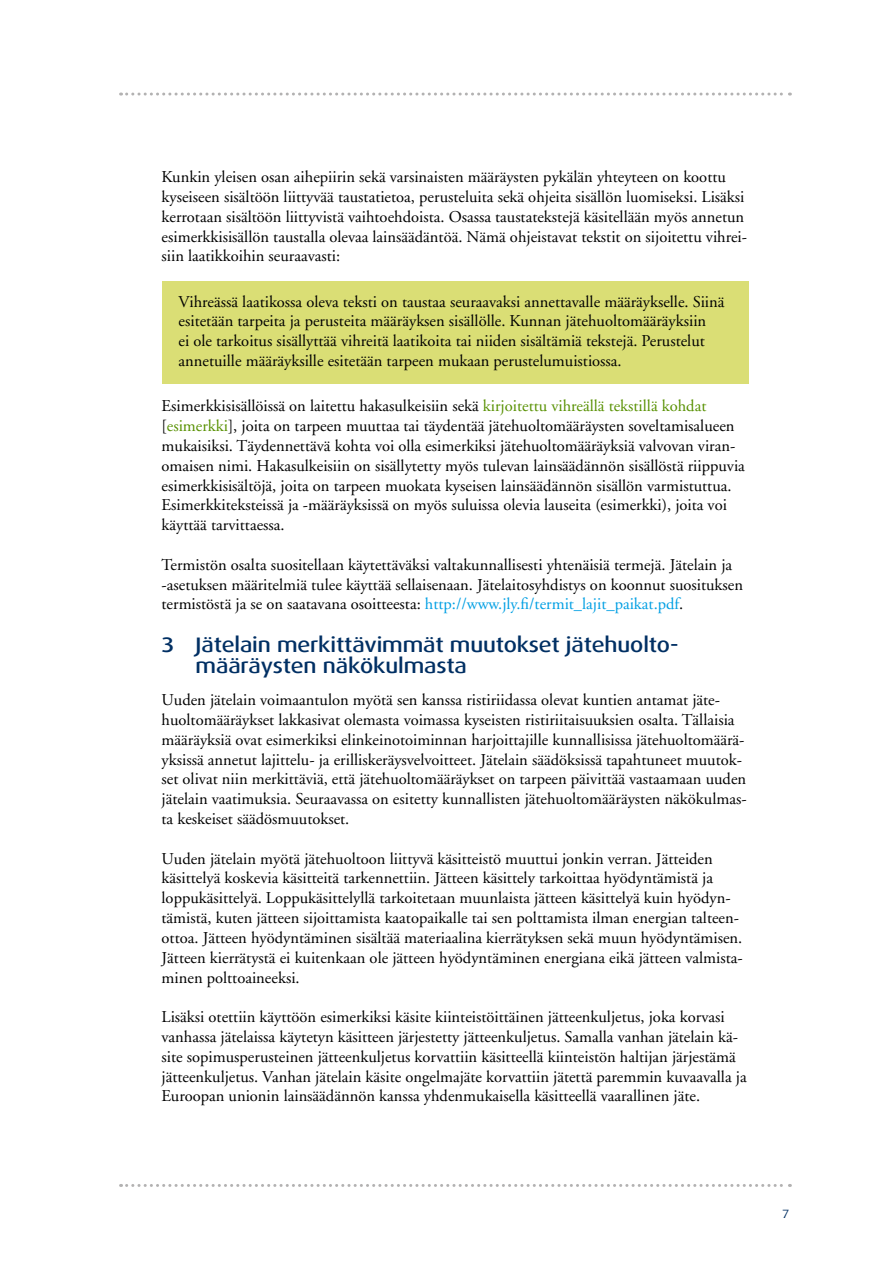
<style>
.page{position:relative;width:893px;height:1263px;background:#fff}
.page>*{position:absolute;margin:0;border:0;box-sizing:border-box;transform-origin:0 0}
.t1{font:500 21px/21px "Dax Wide";letter-spacing:-.005em;color:#002f63}
.t2{font:16.5px/19.8px "Adobe Garamond";color:#000}
.t3{font:12px "Dax Wide";color:#002f63}
.s1{color:#579000}
.s2{color:#009fe3}
</style>
<div class="page">
<svg style="left:121px;top:93px;width:669px;height:3px"></svg>
<svg style="left:121px;top:1184px;width:669px;height:3px"></svg>
<div style="left:162px;top:281px;width:586px;height:103px;background:#dade75"></div>
<p class="t2" style="left:162px;top:167px;width:587px">Kunkin yleisen osan aihepiirin sekä varsinaisten määräysten pykälän yhteyteen on koottu kyseiseen sisältöön liittyvää taustatietoa, perusteluita sekä ohjeita sisällön luomiseksi. Lisäksi kerrotaan sisältöön liittyvistä vaihtoehdoista. Osassa taustatekstejä käsitellään myös annetun esimerkkisisällön taustalla olevaa lainsäädäntöä. Nämä ohjeistavat tekstit on sijoitettu vihrei&shy;siin laatikkoihin seuraavasti:</p>
<p class="t2" style="left:179px;top:292px;width:547px">Vihreässä laatikossa oleva teksti on taustaa seuraavaksi annettavalle määräykselle. Siinä esitetään tarpeita ja perusteita määräyksen sisällölle. Kunnan jätehuoltomääräyksiin<br>ei ole tarkoitus sisällyttää vihreitä laatikoita tai niiden sisältämiä tekstejä. Perustelut annetuille määräyksille esitetään tarpeen mukaan perustelumuistiossa.</p>
<p class="t2" style="left:162px;top:397px;width:585px">Esimerkkisisällöissä on laitettu hakasulkeisiin sekä <span class="s1">kirjoitettu vihreällä tekstillä kohdat </span>[<span class="s1">esimerkki</span>], joita on tarpeen muuttaa tai täydentää jätehuoltomääräysten soveltamisalueen mukaisiksi. Täydennettävä kohta voi olla esimerkiksi jätehuoltomääräyksiä valvovan viran&shy;omaisen nimi. Hakasulkeisiin on sisällytetty myös tulevan lainsäädännön sisällöstä riippuvia esimerkkisisältöjä, joita on tarpeen muokata kyseisen lainsäädännön sisällön varmistuttua.<br>Esimerkkiteksteissä ja -määräyksissä on myös suluissa olevia lauseita (esimerkki), joita voi käyttää tarvittaessa.</p>
<p class="t2" style="left:162px;top:555px;width:583px">Termistön osalta suositellaan käytettäväksi valtakunnallisesti yhtenäisiä termejä. Jätelain ja -asetuksen määritelmiä tulee käyttää sellaisenaan. Jätelaitosyhdistys on koonnut suosituksen termistöstä ja se on saatavana osoitteesta: <span class="s2">http://www.jly.fi/termit_lajit_paikat.pdf</span>.</p>
<p class="t1" style="left:196px;top:634px;width:485px;text-indent:-34px">3 Jätelain merkittävimmät muutokset jätehuolto&shy;määräysten näkökulmasta</p>
<p class="t2" style="left:162px;top:690px;width:587px">Uuden jätelain voimaantulon myötä sen kanssa ristiriidassa olevat kuntien antamat jäte&shy;huoltomääräykset lakkasivat olemasta voimassa kyseisten ristiriitaisuuksien osalta. Tällaisia määräyksiä ovat esimerkiksi elinkeinotoiminnan harjoittajille kunnallisissa jätehuoltomäärä&shy;yksissä annetut lajittelu- ja erilliskeräysvelvoitteet. Jätelain säädöksissä tapahtuneet muutok&shy;set olivat niin merkittäviä, että jätehuoltomääräykset on tarpeen päivittää vastaamaan uuden jätelain vaatimuksia. Seuraavassa on esitetty kunnallisten jätehuoltomääräysten näkökulmas&shy;ta keskeiset säädösmuutokset.</p>
<p class="t2" style="left:162px;top:849px;width:583px">Uuden jätelain myötä jätehuoltoon liittyvä käsitteistö muuttui jonkin verran. Jätteiden käsittelyä koskevia käsitteitä tarkennettiin. Jätteen käsittely tarkoittaa hyödyntämistä ja loppukäsittelyä. Loppukäsittelyllä tarkoitetaan muunlaista jätteen käsittelyä kuin hyödyn&shy;tämistä, kuten jätteen sijoittamista kaatopaikalle tai sen polttamista ilman energian talteen&shy;ottoa. Jätteen hyödyntäminen sisältää materiaalina kierrätyksen sekä muun hyödyntämisen.<br>Jätteen kierrätystä ei kuitenkaan ole jätteen hyödyntäminen energiana eikä jätteen valmista&shy;minen polttoaineeksi.</p>
<p class="t2" style="left:162px;top:1007px;width:587px">Lisäksi otettiin käyttöön esimerkiksi käsite kiinteistöittäinen jätteenkuljetus, joka korvasi vanhassa jätelaissa käytetyn käsitteen järjestetty jätteenkuljetus. Samalla vanhan jätelain kä&shy;site sopimusperusteinen jätteenkuljetus korvattiin käsitteellä kiinteistön haltijan järjestämä jätteenkuljetus. Vanhan jätelain käsite ongelmajäte korvattiin jätettä paremmin kuvaavalla ja Euroopan unionin lainsäädännön kanssa yhdenmukaisella käsitteellä vaarallinen jäte.</p>
<p class="t3" style="left:782px;top:1206px;width:9px">7</p>
</div>
